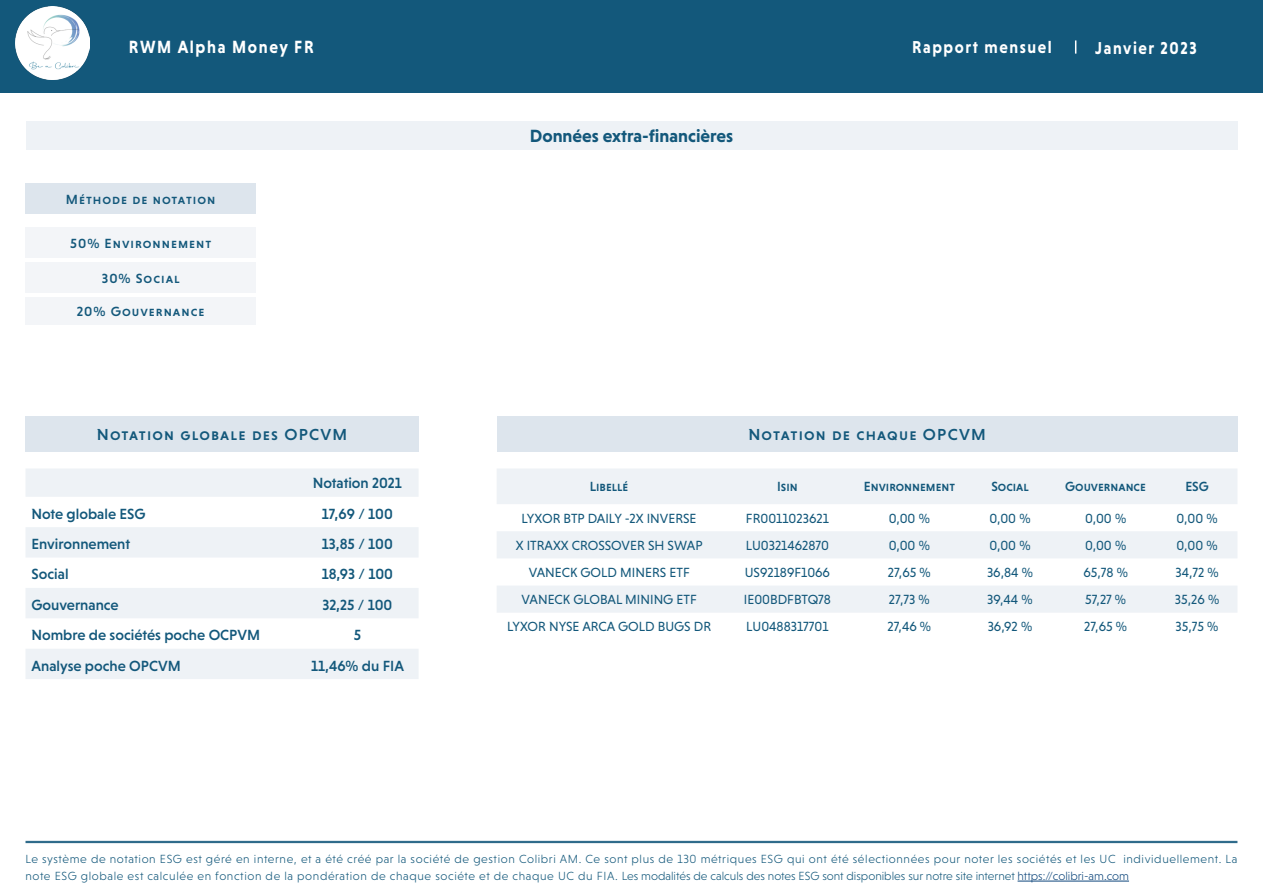
<style>
.page{position:relative;width:1263px;height:893px;background:#fff}
.page>*{position:absolute;margin:0;border:0;box-sizing:border-box;transform-origin:0 0}
.t1{font:700 18px "Niveau Grotesk";color:#13587b}
.t2{font:700 18px "Niveau Grotesk";letter-spacing:.1em;color:#fff;scale:.9 1}
.t3{font:700 17.55px "Niveau Grotesk";letter-spacing:.1em;color:#fff;scale:.9 1}
.t4{font:16.2px "Niveau Grotesk Medium Small Caps";letter-spacing:.07em;color:#13587b;scale:1.04 1}
.t5{font:500 15px "Niveau Grotesk";color:#13587b}
.t6{font:13.5px "Niveau Grotesk";color:#13587b}
.t7{font:13.5px "Niveau Grotesk Medium Small Caps";letter-spacing:.06em;color:#13587b;scale:1.04 1}
.t8{font:13.5px "Niveau Grotesk Medium Small Caps";color:#13587b}
.t9{font:13.5px "Niveau Grotesk Medium Small Caps";letter-spacing:.06em;color:#13587b}
.t10{font:300 12px/16.5px "Niveau Grotesk";letter-spacing:.05em;color:#13587b}
.s1{color:#0f477c}
</style>
<div class="page">
<div style="left:0;top:0;width:1263px;height:92px;background:#13587b"></div>
<svg style="left:1075px;top:40px;width:1px;height:14px"></svg>
<img style="left:16px;top:6px;width:73px;height:73px">
<div style="left:26px;top:121px;width:1211px;height:28px;background:#eef2f6"></div>
<div style="left:26px;top:184px;width:230px;height:30px;background:#dde5ed"></div>
<div style="left:26px;top:227px;width:230px;height:31px;background:#eef2f6"></div>
<div style="left:26px;top:263px;width:230px;height:30px;background:#eef2f6"></div>
<div style="left:26px;top:297px;width:230px;height:28px;background:#eef2f6"></div>
<hr style="left:1017px;top:881px;width:112px;height:1px;background:#0f477c">
<hr style="left:26px;top:841px;width:1211px;height:1px;background:#13587b">
<hr style="left:26px;top:842px;width:1211px;height:1px;background:#13587b">
<div style="left:26px;top:416px;width:393px;height:35px;background:#dde5ed"></div>
<svg style="left:26px;top:469px;width:393px;height:210px;fill:#eef2f6"></svg>
<svg style="left:497px;top:469px;width:740px;height:144px;fill:#eef2f6"></svg>
<div style="left:497px;top:416px;width:740px;height:35px;background:#dde5ed"></div>
<h1 class="t2" style="left:129px;top:36px;width:207px">RWM Alpha Money FR</h1>
<h2 class="t3" style="left:912px;top:36px;width:157px">Rapport mensuel</h2>
<h2 class="t3" style="left:1095px;top:38px;width:114px">Janvier 2023</h2>
<p class="t7" style="left:66px;top:192px;width:145px">Méthode de notation</p>
<p class="t7" style="left:70px;top:235px;width:137px">50% Environnement</p>
<p class="t7" style="left:102px;top:271px;width:76px">30% Social</p>
<p class="t7" style="left:77px;top:304px;width:124px">20% Gouvernance</p>
<p class="t4" style="left:97px;top:425px;width:242px">Notation globale des OPCVM</p>
<p class="t5" style="left:313px;top:475px;width:91px">Notation 2021</p>
<p class="t5" style="left:32px;top:505px;width:115px">Note globale ESG</p>
<p class="t5" style="left:322px;top:505px;width:72px">17,69 / 100</p>
<p class="t5" style="left:32px;top:535px;width:100px">Environnement</p>
<p class="t5" style="left:322px;top:535px;width:72px">13,85 / 100</p>
<p class="t5" style="left:32px;top:566px;width:39px">Social</p>
<p class="t5" style="left:322px;top:566px;width:73px">18,93 / 100</p>
<p class="t5" style="left:32px;top:596px;width:89px">Gouvernance</p>
<p class="t5" style="left:322px;top:596px;width:72px">32,25 / 100</p>
<p class="t5" style="left:32px;top:626px;width:230px">Nombre de sociétés poche OCPVM</p>
<p class="t5" style="left:354px;top:626px;width:9px">5</p>
<p class="t5" style="left:32px;top:657px;width:151px">Analyse poche OPCVM</p>
<p class="t5" style="left:311px;top:657px;width:94px">11,46% du FIA</p>
<p class="t1" style="left:530px;top:125px;width:205px">Données extra-financières</p>
<p class="t4" style="left:748px;top:425px;width:230px">Notation de chaque OPCVM</p>
<p class="t8" style="left:590px;top:479px;width:40px">Libellé</p>
<p class="t9" style="left:777px;top:479px;width:22px">Isin</p>
<p class="t8" style="left:864px;top:479px;width:93px">Environnement</p>
<p class="t9" style="left:991px;top:479px;width:39px">Social</p>
<p class="t8" style="left:1065px;top:479px;width:82px">Gouvernance</p>
<p class="t9" style="left:1185px;top:479px;width:25px">ESG</p>
<p class="t6" style="left:521px;top:511px;width:177px">LYXOR BTP DAILY -2X INVERSE</p>
<p class="t6" style="left:746px;top:511px;width:84px">FR0011023621</p>
<p class="t6" style="left:889px;top:511px;width:43px">0,00 %</p>
<p class="t6" style="left:989px;top:511px;width:43px">0,00 %</p>
<p class="t6" style="left:1085px;top:511px;width:43px">0,00 %</p>
<p class="t6" style="left:1176px;top:511px;width:43px">0,00 %</p>
<p class="t6" style="left:516px;top:538px;width:188px">X ITRAXX CROSSOVER SH SWAP</p>
<p class="t6" style="left:746px;top:538px;width:85px">LU0321462870</p>
<p class="t6" style="left:889px;top:538px;width:43px">0,00 %</p>
<p class="t6" style="left:989px;top:538px;width:43px">0,00 %</p>
<p class="t6" style="left:1085px;top:538px;width:43px">0,00 %</p>
<p class="t6" style="left:1176px;top:538px;width:43px">0,00 %</p>
<p class="t6" style="left:529px;top:565px;width:163px">VANECK GOLD MINERS ETF</p>
<p class="t6" style="left:745px;top:565px;width:87px">US92189F1066</p>
<p class="t6" style="left:888px;top:565px;width:44px">27,65 %</p>
<p class="t6" style="left:987px;top:565px;width:47px">36,84 %</p>
<p class="t6" style="left:1083px;top:565px;width:46px">65,78 %</p>
<p class="t6" style="left:1175px;top:565px;width:45px">34,72 %</p>
<p class="t6" style="left:522px;top:592px;width:177px">VANECK GLOBAL MINING ETF</p>
<p class="t6" style="left:744px;top:592px;width:89px">IE00BDFBTQ78</p>
<p class="t6" style="left:889px;top:592px;width:42px">27,73 %</p>
<p class="t6" style="left:987px;top:592px;width:47px">39,44 %</p>
<p class="t6" style="left:1085px;top:592px;width:43px">57,27 %</p>
<p class="t6" style="left:1175px;top:592px;width:46px">35,26 %</p>
<p class="t6" style="left:507px;top:619px;width:206px">LYXOR NYSE ARCA GOLD BUGS DR</p>
<p class="t6" style="left:746px;top:619px;width:84px">LU0488317701</p>
<p class="t6" style="left:887px;top:619px;width:45px">27,46 %</p>
<p class="t6" style="left:988px;top:619px;width:46px">36,92 %</p>
<p class="t6" style="left:1084px;top:619px;width:44px">27,65 %</p>
<p class="t6" style="left:1175px;top:619px;width:44px">35,75 %</p>
<p class="t10" style="left:26px;top:851px;width:1213px">Le système de notation ESG est géré en interne, et a été créé par la société de gestion Colibri AM. Ce sont plus de 130 métriques ESG qui ont été sélectionnées pour noter les sociétés et les UC individuellement. La note ESG globale est calculée en fonction de la pondération de chaque sociéte et de chaque UC du FIA. Les modalités de calculs des notes ESG sont disponibles sur notre site internet <span class="s1">https://colibri-am.com</span></p>
</div>
